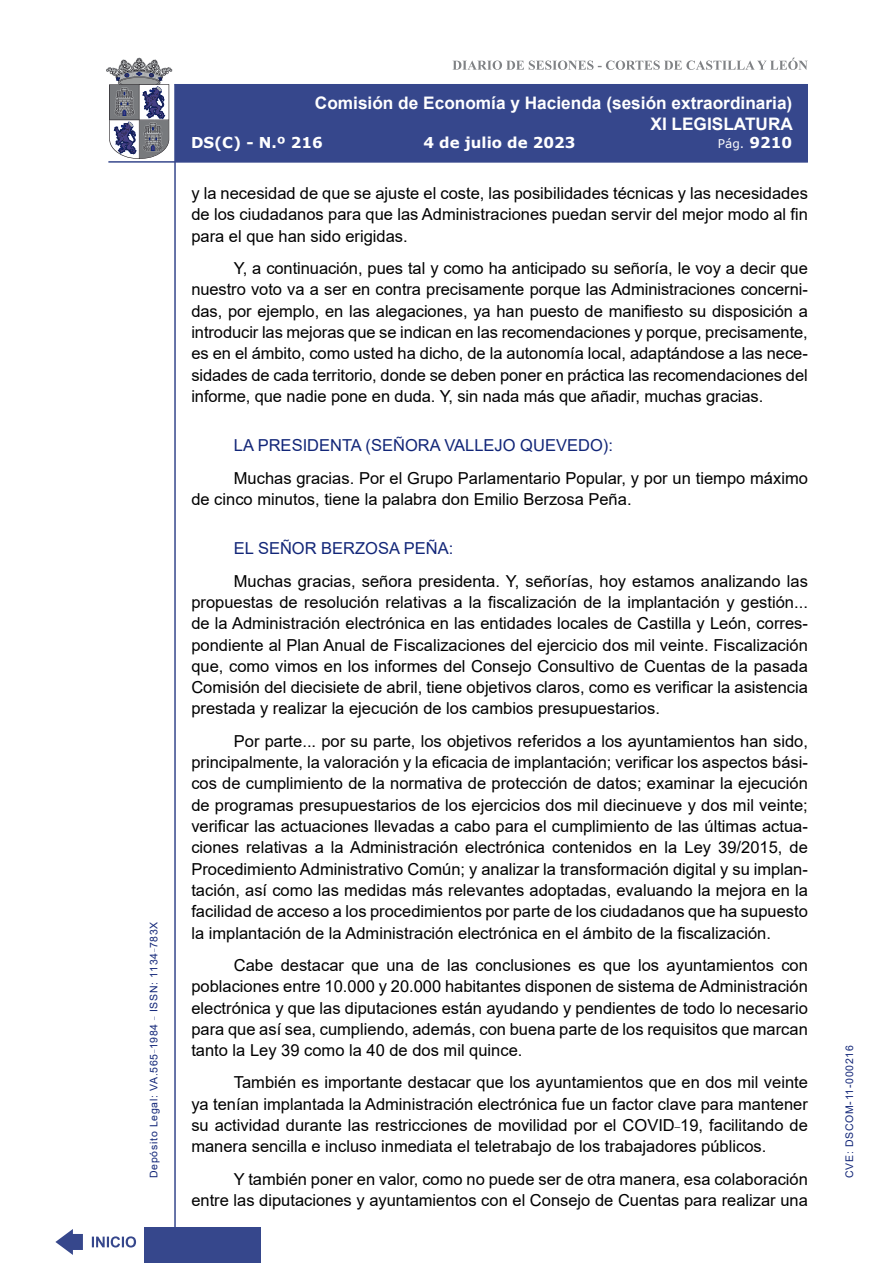
<style>
.page{position:relative;width:893px;height:1263px;background:#fff}
.page>*{position:absolute;margin:0;border:0;box-sizing:border-box;transform-origin:0 0}
.t1{font:700 17.25px/20.7px "Arial";color:#fff;text-align:right}
.t2{font:16.5px/21.3px "Arial";color:#000;text-align:justify}
.Orador{font:16.5px "Arial";color:#122678}
.t3{font:700 15px "Verdana";color:#fff}
.t4{font:12px "Verdana";color:#fff}
.t5{font:10.5px "Arial";letter-spacing:.065em;color:#122678}
.s1{font-weight:700;font-size:15px}
</style>
<div class="page">
<svg style="left:452px;top:58px;width:356px;height:12px"></svg>
<hr style="left:174px;top:84px;width:2px;height:1179px;background:#36478c">
<div style="left:144px;top:1227px;width:117px;height:36px;background:#36478c"></div>
<div style="left:175px;top:84px;width:633px;height:78px;background:#36478c"></div>
<hr style="left:108px;top:161px;width:700px;height:2px;background:#36478c">
<svg style="left:92px;top:1236px;width:44px;height:11px"></svg>
<svg style="left:55px;top:1229px;width:28px;height:26px"></svg>
<svg style="left:106px;top:58px;width:66px;height:101px"></svg>
<p class="t5" style="left:146px;top:1178px;width:258px;rotate:-90deg">Depósito Legal: VA.565<sup>_</sup>1984 <sup>_</sup> ISSN: 1134<sup>_</sup>783X</p>
<p class="t1" style="left:315px;top:93px;width:480px">Comisión de Economía y Hacienda (sesión extraordinaria)<br>XI LEGISLATURA</p>
<p class="t3" style="left:191px;top:132px;width:133px">DS(C) - N.º 216</p>
<p class="t3" style="left:423px;top:132px;width:154px">4 de julio de 2023</p>
<p class="t4" style="left:718px;top:135px;width:76px">Pág. <span class="s1">9210</span></p>
<p class="t2" style="left:191px;top:183px;width:618px">y la necesidad de que se ajuste el coste, las posibilidades técnicas y las necesidades de los ciudadanos para que las Administraciones puedan servir del mejor modo al fin para el que han sido erigidas.</p>
<p class="t2" style="left:191px;top:258px;width:618px;text-indent:43px">Y, a continuación, pues tal y como ha anticipado su señoría, le voy a decir que nuestro voto va a ser en contra precisamente porque las Administraciones concerni&shy;das, por ejemplo, en las alegaciones, ya han puesto de manifiesto su disposición a introducir las mejoras que se indican en las recomendaciones y porque, precisamente, es en el ámbito, como usted ha dicho, de la autonomía local, adaptándose a las nece&shy;sidades de cada territorio, donde se deben poner en práctica las recomendaciones del informe, que nadie pone en duda. Y, sin nada más que añadir, muchas gracias.</p>
<p class="Orador" style="left:234px;top:434px;width:381px">LA PRESIDENTA (SEÑORA VALLEJO QUEVEDO):</p>
<p class="t2" style="left:191px;top:467px;width:618px;text-indent:43px">Muchas gracias. Por el Grupo Parlamentario Popular, y por un tiempo máximo de cinco minutos, tiene la palabra don Emilio Berzosa Peña.</p>
<p class="Orador" style="left:234px;top:537px;width:221px">EL SEÑOR BERZOSA PEÑA:</p>
<p class="t2" style="left:191px;top:570px;width:618px;text-indent:43px">Muchas gracias, señora presidenta. Y, señorías, hoy estamos analizando las propuestas de resolución relativas a la fiscalización de la implantación y gestión... de la Administración electrónica en las entidades locales de Castilla y León, corres&shy;pondiente al Plan Anual de Fiscalizaciones del ejercicio dos mil veinte. Fiscalización que, como vimos en los informes del Consejo Consultivo de Cuentas de la pasada Comisión del diecisiete de abril, tiene objetivos claros, como es verificar la asistencia prestada y realizar la ejecución de los cambios presupuestarios.</p>
<p class="t2" style="left:191px;top:730px;width:618px;text-indent:43px">Por parte... por su parte, los objetivos referidos a los ayuntamientos han sido, principalmente, la valoración y la eficacia de implantación; verificar los aspectos bási&shy;cos de cumplimiento de la normativa de protección de datos; examinar la ejecución de programas presupuestarios de los ejercicios dos mil diecinueve y dos mil veinte; verificar las actuaciones llevadas a cabo para el cumplimiento de las últimas actua&shy;ciones relativas a la Administración electrónica contenidos en la Ley 39/2015, de Procedimiento Administrativo Común; y analizar la transformación digital y su implan&shy;tación, así como las medidas más relevantes adoptadas, evaluando la mejora en la facilidad de acceso a los procedimientos por parte de los ciudadanos que ha supuesto la implantación de la Administración electrónica en el ámbito de la fiscalización.</p>
<p class="t2" style="left:191px;top:954px;width:618px;text-indent:43px">Cabe destacar que una de las conclusiones es que los ayuntamientos con poblaciones entre 10.000 y 20.000 habitantes disponen de sistema de Administración electrónica y que las diputaciones están ayudando y pendientes de todo lo necesario para que así sea, cumpliendo, además, con buena parte de los requisitos que marcan tanto la Ley 39 como la 40 de dos mil quince.</p>
<p class="t2" style="left:191px;top:1072px;width:618px;text-indent:43px">También es importante destacar que los ayuntamientos que en dos mil veinte ya tenían implantada la Administración electrónica fue un factor clave para mantener su actividad durante las restricciones de movilidad por el COVID<sup>_</sup>19, facilitando de manera sencilla e incluso inmediata el teletrabajo de los trabajadores públicos.</p>
<p class="t2" style="left:191px;top:1168px;width:618px;text-align:right">Y también poner en valor, como no puede ser de otra manera, esa colaboración<br>entre las diputaciones y ayuntamientos con el Consejo de Cuentas para realizar una</p>
<p class="t5" style="left:842px;top:1178px;width:134px;rotate:-90deg">CVE: DSCOM-11-000216</p>
</div>
